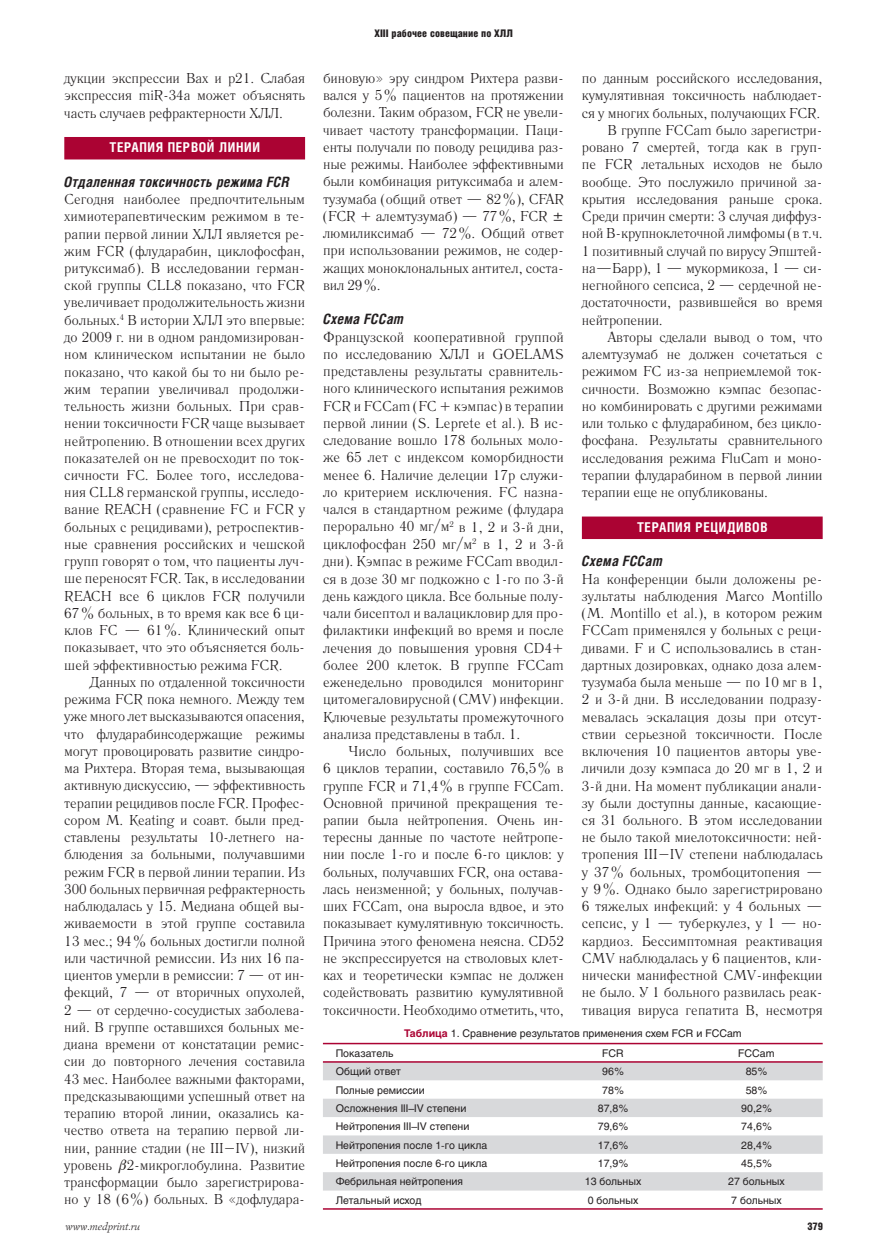
<style>
.page{position:relative;width:887px;height:1257px;background:#fff}
.page>*{position:absolute;margin:0;border:0;box-sizing:border-box;transform-origin:0 0}
.t1{font:14.25px/17.2px "Literaturnaya C";letter-spacing:-.01em;color:#231f20;text-align:justify}
.t2{font:italic 700 14.25px "Helios Cond";letter-spacing:.025em;color:#231f20}
.t3{font:700 13.5px "Helios Cond";letter-spacing:.05em;color:#fff}
.t4{font:10.5px "Helios";color:#231f20}
.t5{font:900 10.5px "Helios Cond";letter-spacing:.005em;color:#231f20}
.t6{font:italic 10.5px "Lazurski C";color:#231f20}
.s1{font-weight:700;color:#ab0333}
</style>
<div class="page">
<div style="left:64px;top:137px;width:241px;height:22px;background:#ab0333"></div>
<div style="left:582px;top:516px;width:241px;height:23px;background:#ab0333"></div>
<svg style="left:323px;top:1063px;width:500px;height:127px;fill:#d8d9db"></svg>
<hr style="left:323px;top:1208px;width:500px;height:2px;background:#ab0333">
<hr style="left:323px;top:1043px;width:500px;height:1px;background:#ab0333">
<hr style="left:323px;top:1061px;width:500px;height:2px;background:#ab0333">
<p class="t1" style="left:64px;top:71px;width:242px">дукции экспрессии Bax и p21. Слабая экспрессия miR-34a может объяснять часть случаев рефрактерности ХЛЛ.</p>
<p class="t3" style="left:109px;top:143px;width:152px">ТЕРАПИЯ ПЕРВОЙ ЛИНИИ</p>
<p class="t2" style="left:64px;top:177px;width:227px">Отдаленная токсичность режима FCR</p>
<p class="t1" style="left:64px;top:192px;width:242px">Сегодня наиболее предпочтительным химиотерапевтическим режимом в те&shy;рапии первой линии ХЛЛ является ре&shy;жим FCR (флударабин, циклофосфан, ритуксимаб). В исследовании герман&shy;ской группы CLL8 показано, что FCR увеличивает продолжительность жизни больных.<sup>4</sup> В истории ХЛЛ это впервые: до 2009 г. ни в одном рандомизирован&shy;ном клиническом испытании не было показано, что какой бы то ни было ре&shy;жим терапии увеличивал продолжи&shy;тельность жизни больных. При срав&shy;нении токсичности FCR чаще вызывает нейтропению. В отношении всех других показателей он не превосходит по ток&shy;сичности FC. Более того, исследова&shy;ния CLL8 германской группы, исследо&shy;вание REACH (сравнение FC и FCR у больных с рецидивами), ретроспектив&shy;ные сравнения российских и чешской групп говорят о том, что пациенты луч&shy;ше переносят FCR. Так, в исследовании REACH все 6 циклов FCR получили 67 % больных, в то время как все 6 ци&shy;клов FC — 61 %. Клинический опыт показывает, что это объясняется боль&shy;шей эффективностью режима FCR.</p>
<p class="t1" style="left:64px;top:675px;width:242px;text-indent:26px">Данных по отдаленной токсичности режима FCR пока немного. Между тем уже много лет высказываются опасения, что флударабинсодержащие режимы могут провоцировать развитие синдро&shy;ма Рихтера. Вторая тема, вызывающая активную дискуссию, — эффективность терапии рецидивов после FCR. Профес&shy;сором M. Keating и соавт. были пред&shy;ставлены результаты 10-летнего на&shy;блюдения за больными, получавшими режим FCR в первой линии терапии. Из 300 больных первичная рефрактерность наблюдалась у 15. Медиана общей вы&shy;живаемости в этой группе составила 13 мес.; 94 % больных достигли полной или частичной ремиссии. Из них 16 па&shy;циентов умерли в ремиссии: 7 — от ин&shy;фекций, 7 — от вторичных опухолей, 2 — от сердечно-сосудистых заболева&shy;ний. В группе оставшихся больных ме&shy;диана времени от констатации ремис&shy;сии до повторного лечения составила 43 мес. Наиболее важными факторами, предсказывающими успешный ответ на терапию второй линии, оказались ка&shy;чество ответа на терапию первой ли&shy;нии, ранние стадии (не III–IV), низкий уровень 2-микроглобулина. Развитие трансформации было зарегистрирова&shy;но у 18 (6 %) больных. В «дофлудара-</p>
<p class="t6" style="left:65px;top:1222px;width:76px">www.medprint.ru</p>
<p class="t5" style="left:374px;top:29px;width:140px">XIII рабочее совещание по ХЛЛ</p>
<p class="t1" style="left:323px;top:71px;width:242px;text-align:left">биновую» эру синдром Рихтера разви&shy;вался у 5 % пациентов на протяжении болезни. Таким образом, FCR не увели&shy;чивает частоту трансформации. Паци&shy;енты получали по поводу рецидива раз&shy;ные режимы. Наиболее эффективными были комбинация ритуксимаба и алем&shy;тузумаба (общий ответ — 82 %), CFAR (FCR + алемтузумаб) — 77 %, FCR люмиликсимаб — 72 %. Общий ответ при использовании режимов, не содер&shy;жащих моноклональных антител, соста&shy;вил 29 %.</p>
<p class="t2" style="left:323px;top:314px;width:82px">Схема FCCam</p>
<p class="t1" style="left:323px;top:329px;width:242px">Французской кооперативной группой по исследованию ХЛЛ и GOELAMS представлены результаты сравнитель&shy;ного клинического испытания режимов FCR и FCCam (FC + кэмпас) в терапии первой линии (S. Leprete et al.). В ис&shy;следование вошло 178 больных моло&shy;же 65 лет с индексом коморбидности менее 6. Наличие делеции 17p служи&shy;ло критерием исключения. FC назна&shy;чался в стандартном режиме (флудара перорально 40 мг/м<sup>2</sup> в 1, 2 и 3-й дни, циклофосфан 250 мг/м<sup>2</sup> в 1, 2 и 3-й дни). Кэмпас в режиме FCCam вводил&shy;ся в дозе 30 мг подкожно с 1-го по 3-й день каждого цикла. Все больные полу&shy;чали бисептол и валацикловир для про&shy;филактики инфекций во время и после лечения до повышения уровня CD4+ более 200 клеток. В группе FCCam еженедельно проводился мониторинг цитомегаловирусной (CMV) инфекции.<br>Ключевые результаты промежуточного анализа представлены в табл. 1.</p>
<p class="t1" style="left:323px;top:744px;width:242px;text-indent:26px">Число больных, получивших все 6 циклов терапии, составило 76,5 % в группе FCR и 71,4 % в группе FCCam.<br>Основной причиной прекращения те&shy;рапии была нейтропения. Очень ин&shy;тересны данные по частоте нейтропе&shy;нии после 1-го и после 6-го циклов: у больных, получавших FCR, она остава&shy;лась неизменной; у больных, получав&shy;ших FCCam, она выросла вдвое, и это показывает кумулятивную токсичность.<br>Причина этого феномена неясна. CD52 не экспрессируется на стволовых клет&shy;ках и теоретически кэмпас не должен содействовать развитию кумулятивной токсичности. Необходимо отметить, что,</p>
<p class="t1" style="left:582px;top:71px;width:242px">по данным российского исследования,</p>
<p class="t1" style="left:582px;top:88px;width:242px">кумулятивная токсичность наблюдает-</p>
<p class="t1" style="left:582px;top:106px;width:240px">ся у многих больных, получающих FCR.</p>
<p class="t1" style="left:607px;top:123px;width:217px">В группе FCCam было зарегистри-</p>
<p class="t1" style="left:582px;top:140px;width:242px">ровано 7 смертей, тогда как в груп-</p>
<p class="t1" style="left:582px;top:157px;width:242px">пе FCR летальных исходов не было</p>
<p class="t1" style="left:582px;top:175px;width:242px">вообще. Это послужило причиной за-</p>
<p class="t1" style="left:582px;top:192px;width:242px">крытия исследования раньше срока.</p>
<p class="t1" style="left:582px;top:209px;width:242px">Среди причин смерти: 3 случая диффуз-</p>
<p class="t1" style="left:582px;top:226px;width:242px">ной В-крупноклеточной лимфомы (в т. ч.</p>
<p class="t1" style="left:582px;top:244px;width:242px">1 позитивный случай по вирусу Эпштей-</p>
<p class="t1" style="left:582px;top:261px;width:242px">на—Барр), 1 — мукормикоза, 1 — си-</p>
<p class="t1" style="left:582px;top:278px;width:242px">негнойного сепсиса, 2 — сердечной не-</p>
<p class="t1" style="left:582px;top:295px;width:242px">достаточности, развившейся во время</p>
<p class="t1" style="left:582px;top:313px;width:82px">нейтропении.</p>
<p class="t1" style="left:607px;top:330px;width:217px">Авторы сделали вывод о том, что</p>
<p class="t1" style="left:582px;top:347px;width:242px">алемтузумаб не должен сочетаться с</p>
<p class="t1" style="left:582px;top:364px;width:242px">режимом FC из-за неприемлемой ток-</p>
<p class="t1" style="left:582px;top:382px;width:242px">сичности. Возможно кэмпас безопас-</p>
<p class="t1" style="left:582px;top:399px;width:242px">но комбинировать с другими режимами</p>
<p class="t1" style="left:582px;top:416px;width:242px">или только с флударабином, без цикло-</p>
<p class="t1" style="left:582px;top:433px;width:242px">фосфана. Результаты сравнительного</p>
<p class="t1" style="left:582px;top:451px;width:242px">исследования режима FluCam и моно-</p>
<p class="t1" style="left:582px;top:468px;width:242px">терапии флударабином в первой линии</p>
<p class="t1" style="left:582px;top:485px;width:188px">терапии еще не опубликованы.</p>
<p class="t3" style="left:637px;top:522px;width:132px">ТЕРАПИЯ РЕЦИДИВОВ</p>
<p class="t2" style="left:582px;top:556px;width:82px">Схема FCCam</p>
<p class="t1" style="left:582px;top:571px;width:242px">На конференции были доложены ре&shy;зультаты наблюдения Marco Montillo (М. Montillo et al.), в котором режим FCCam применялся у больных с реци&shy;дивами. F и С использовались в стан&shy;дартных дозировках, однако доза алем&shy;тузумаба была меньше — по 10 мг в 1, 2 и 3-й дни. В исследовании подразу&shy;мевалась эскалация дозы при отсут&shy;ствии серьезной токсичности. После включения 10 пациентов авторы уве&shy;личили дозу кэмпаса до 20 мг в 1, 2 и 3-й дни. На момент публикации анали&shy;зу были доступны данные, касающие&shy;ся 31 больного. В этом исследовании не было такой миелотоксичности: ней&shy;тропения III–IV степени наблюдалась у 37 % больных, тромбоцитопения — у 9 %. Однако было зарегистрировано 6 тяжелых инфекций: у 4 больных — сепсис, у 1 — туберкулез, у 1 — но&shy;кардиоз. Бессимптомная реактивация CMV наблюдалась у 6 пациентов, кли&shy;нически манифестной CMV-инфекции не было. У 1 больного развилась реак&shy;тивация вируса гепатита В, несмотря</p>
<p class="t4" style="left:404px;top:1029px;width:339px"><span class="s1">Таблица</span> 1. Сравнение результатов применения схем FCR и FCCam</p>
<p class="t4" style="left:336px;top:1049px;width:59px">Показатель</p>
<p class="t4" style="left:602px;top:1049px;width:23px">FCR</p>
<p class="t4" style="left:738px;top:1049px;width:38px">FCCam</p>
<p class="t4" style="left:336px;top:1067px;width:67px">Общий ответ</p>
<p class="t4" style="left:602px;top:1067px;width:23px">96 %</p>
<p class="t4" style="left:746px;top:1067px;width:23px">85 %</p>
<p class="t4" style="left:336px;top:1086px;width:91px">Полные ремиссии</p>
<p class="t4" style="left:602px;top:1086px;width:23px">78 %</p>
<p class="t4" style="left:746px;top:1086px;width:23px">58 %</p>
<p class="t4" style="left:336px;top:1104px;width:132px">Осложнения III–IV степени</p>
<p class="t4" style="left:598px;top:1104px;width:32px">87,8 %</p>
<p class="t4" style="left:741px;top:1104px;width:32px">90,2 %</p>
<p class="t4" style="left:336px;top:1122px;width:135px">Нейтропения III–IV степени</p>
<p class="t4" style="left:598px;top:1122px;width:32px">79,6 %</p>
<p class="t4" style="left:741px;top:1122px;width:32px">74,6 %</p>
<p class="t4" style="left:336px;top:1141px;width:153px">Нейтропения после 1-го цикла</p>
<p class="t4" style="left:598px;top:1141px;width:32px">17,6 %</p>
<p class="t4" style="left:741px;top:1141px;width:32px">28,4 %</p>
<p class="t4" style="left:336px;top:1159px;width:153px">Нейтропения после 6-го цикла</p>
<p class="t4" style="left:598px;top:1159px;width:32px">17,9 %</p>
<p class="t4" style="left:741px;top:1159px;width:32px">45,5 %</p>
<p class="t4" style="left:336px;top:1178px;width:129px">Фебрильная нейтропения</p>
<p class="t4" style="left:585px;top:1178px;width:58px">13 больных</p>
<p class="t4" style="left:728px;top:1178px;width:58px">27 больных</p>
<p class="t4" style="left:336px;top:1196px;width:87px">Летальный исход</p>
<p class="t4" style="left:588px;top:1196px;width:52px">0 больных</p>
<p class="t4" style="left:731px;top:1196px;width:52px">7 больных</p>
<p class="t5" style="left:807px;top:1222px;width:17px">379</p>
</div>
